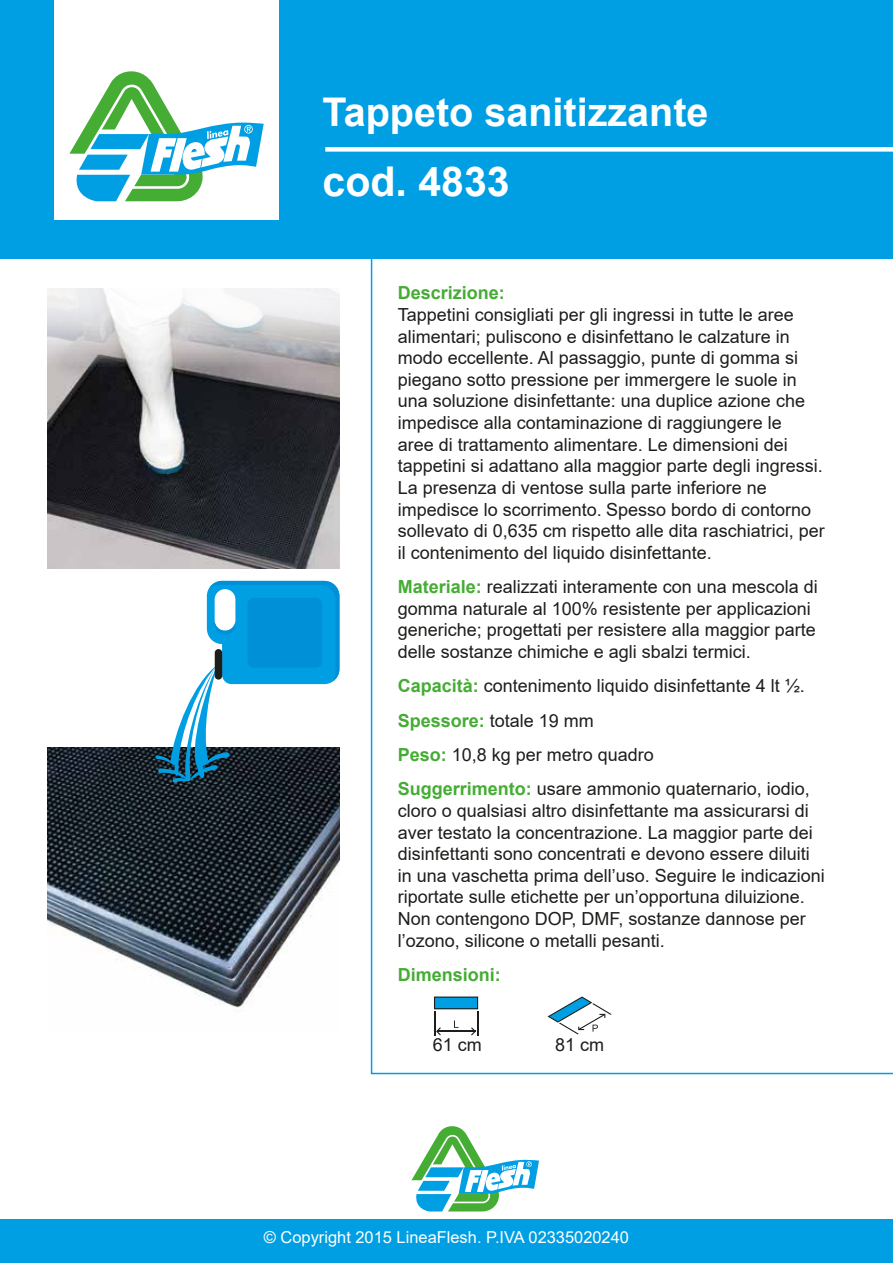
<style>
.page{position:relative;width:893px;height:1263px;background:#fff}
.page>*{position:absolute;margin:0;border:0;box-sizing:border-box;transform-origin:0 0}
.t1{font:700 41.1px "Arial";color:#fff}
.t2{font:700 39.6px "Arial";color:#fff}
.t3{font:18px/21.6px "Arial";color:#1d1d1b}
.t4{font:700 18px "Arial";color:#45ac34}
.t5{font:16.5px "Arial";color:#fff}
.s1{font-weight:700;color:#45ac34}
</style>
<div class="page">
<svg style="left:371px;top:258px;width:522px;height:816px"></svg>
<div style="left:0;top:0;width:893px;height:258px;background:#009fe3"></div>
<div style="left:0;top:1219px;width:893px;height:44px;background:#009fe3"></div>
<div style="left:55px;top:0;width:224px;height:220px;background:#fff"></div>
<svg style="left:69px;top:71px;width:195px;height:131px"></svg>
<svg style="left:411px;top:1126px;width:128px;height:86px"></svg>
<div style="left:325px;top:147px;width:568px;height:5px;background:#fff"></div>
<img style="left:48px;top:288px;width:291px;height:280px">
<img style="left:48px;top:747px;width:291px;height:261px">
<svg style="left:155px;top:581px;width:184px;height:202px"></svg>
<div style="left:215px;top:649px;width:7px;height:31px;background:#1d1d1b;border-radius:4px"></div>
<div style="left:247px;top:598px;width:75px;height:70px;background:#0090d7;border-radius:6px"></div>
<svg style="left:434px;top:996px;width:44px;height:39px"></svg>
<svg style="left:548px;top:996px;width:64px;height:38px"></svg>
<h2 class="t2" style="left:323px;top:84px;width:387px">Tappeto sanitizzante</h2>
<h1 class="t1" style="left:323px;top:153px;width:189px">cod. 4833</h1>
<p class="t4" style="left:398px;top:280px;width:109px">Descrizione:</p>
<p class="t3" style="left:398px;top:304px;width:429px">Tappetini consigliati per gli ingressi in tutte le aree alimentari; puliscono e disinfettano le calzature in modo eccellente. Al passaggio, punte di gomma si piegano sotto pressione per immergere le suole in una soluzione disinfettante: una duplice azione che impedisce alla contaminazione di raggiungere le<br>aree di trattamento alimentare. Le dimensioni dei tappetini si adattano alla maggior parte degli ingressi.<br>La presenza di ventose sulla parte inferiore ne impedisce lo scorrimento. Spesso bordo di contorno sollevato di 0,635 cm rispetto alle dita raschiatrici, per il contenimento del liquido disinfettante.</p>
<p class="t3" style="left:398px;top:576px;width:422px"><span class="s1">Materiale:</span> realizzati interamente con una mescola di gomma naturale al 100% resistente per applicazioni generiche; progettati per resistere alla maggior parte delle sostanze chimiche e agli sbalzi termici.</p>
<p class="t3" style="left:398px;top:669px;width:414px;line-height:34.3px"><span class="s1">Capacità:</span> contenimento liquido disinfettante 4 lt ½.<br><span class="s1">Spessore:</span> totale 19 mm<br><span class="s1">Peso:</span> 10,8 kg per metro quadro<br><span class="s1">Suggerrimento:</span> usare ammonio quaternario, iodio,</p>
<p class="t3" style="left:398px;top:800px;width:429px">cloro o qualsiasi altro disinfettante ma assicurarsi di aver testato la concentrazione. La maggior parte dei disinfettanti sono concentrati e devono essere diluiti in una vaschetta prima dell’uso. Seguire le indicazioni riportate sulle etichette per un’opportuna diluizione.<br>Non contengono DOP, DMF, sostanze dannose per l’ozono, silicone o metalli pesanti.</p>
<p class="t4" style="left:398px;top:962px;width:105px">Dimensioni:</p>
<p class="t3" style="left:433px;top:1033px;width:51px">61 cm</p>
<p class="t3" style="left:555px;top:1033px;width:51px">81 cm</p>
<p class="t5" style="left:264px;top:1226px;width:367px">© Copyright 2015 LineaFlesh. P.IVA 02335020240</p>
</div>
